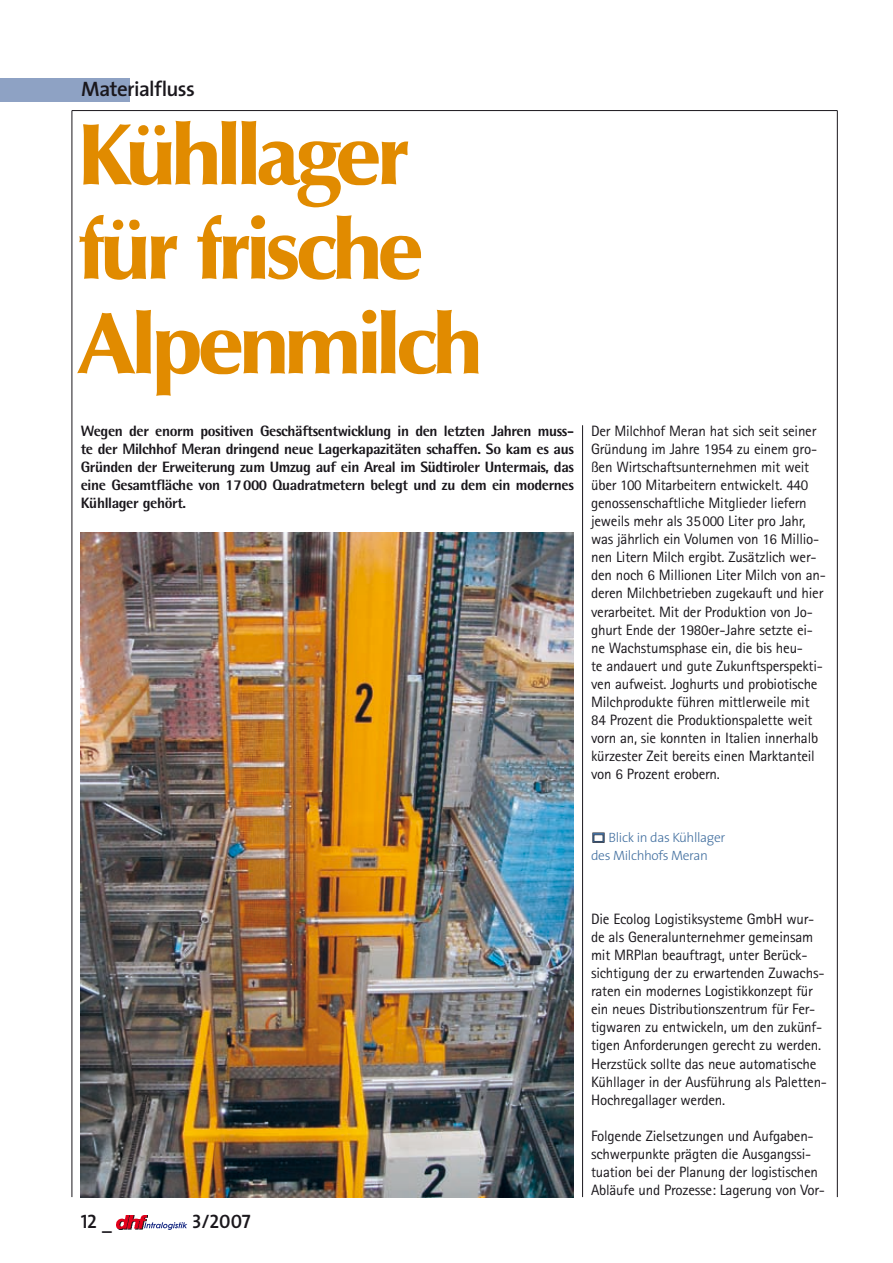
<style>
.page{position:relative;width:893px;height:1263px;background:#fff}
.page>*{position:absolute;margin:0;border:0;box-sizing:border-box;transform-origin:0 0}
.t1{font:85.5px/94.5px "Opt Xtr Bol";letter-spacing:-.03em;color:#e18b00}
.t2{font:600 21px "The Sans";letter-spacing:-.03em;color:#1a171c}
.t3{font:19.5px "The Sans Semi Bold Caps";letter-spacing:-.015em;color:#1a171c}
.t4{font:15px/18.1px "Rotis Sans Serif";letter-spacing:-.015em;color:#1a171c}
.t5{font:800 15px/18.1px "Rotis Semi Sans";letter-spacing:-.025em;color:#1a171c;text-align:justify}
.t6{font:300 13.5px/18px "The Sans";letter-spacing:-.025em;color:#4370a0}
</style>
<div class="page">
<div style="left:0;top:79px;width:130px;height:23px;background:#8ea2c4"></div>
<hr style="left:72px;top:110px;width:765px;height:1px;background:#1a171c">
<hr style="left:72px;top:111px;width:1px;height:1086px;background:#1a171c">
<hr style="left:837px;top:111px;width:1px;height:1086px;background:#1a171c">
<img style="left:117px;top:1215px;width:29px;height:14px">
<svg style="left:144px;top:1222px;width:44px;height:8px"></svg>
<img style="left:81px;top:533px;width:492px;height:664px">
<hr style="left:582px;top:425px;width:1px;height:772px;background:#1a171c">
<svg style="left:593px;top:833px;width:11px;height:9px"></svg>
<h2 class="t2" style="left:81px;top:71px;width:115px">Materialfluss</h2>
<h1 class="t1" style="left:81px;top:109px;width:404px">Kühllager für frische<br>Alpenmilch</h1>
<p class="t5" style="left:81px;top:421px;width:495px">Wegen der enorm positiven Geschäftsentwicklung in den letzten Jahren muss&shy;te der Milchhof Meran dringend neue Lagerkapazitäten schaffen. So kam es aus Gründen der Erweiterung zum Umzug auf ein Areal im Südtiroler Untermais, das eine Gesamtfläche von 17000 Quadratmetern belegt und zu dem ein modernes Kühllager gehört.</p>
<p class="t4" style="left:591px;top:421px;width:236px">Der Milchhof Meran hat sich seit seiner Gründung im Jahre 1954 zu einem gro&shy;ßen Wirtschaftsunternehmen mit weit über 100 Mitarbeitern entwickelt. 440 genossenschaftliche Mitglieder liefern jeweils mehr als 35000 Liter pro Jahr, was jährlich ein Volumen von 16 Millio&shy;nen Litern Milch ergibt. Zusätzlich wer&shy;den noch 6 Millionen Liter Milch von an&shy;deren Milchbetrieben zugekauft und hier verarbeitet. Mit der Produktion von Jo&shy;ghurt Ende der 1980er-Jahre setzte ei&shy;ne Wachstumsphase ein, die bis heu-<br>te andauert und gute Zukunftsperspekti&shy;ven aufweist. Joghurts und probiotische Milchprodukte führen mittlerweile mit 84 Prozent die Produktionspalette weit vorn an, sie konnten in Italien innerhalb kürzester Zeit bereits einen Marktanteil von 6 Prozent erobern.</p>
<p class="t6" style="left:591px;top:828px;width:136px;text-indent:18px">Blick in das Kühllager des Milchhofs Meran</p>
<h3 class="t3" style="left:81px;top:1205px;width:33px">12 _</h3>
<h3 class="t3" style="left:192px;top:1205px;width:60px">3/2007</h3>
<p class="t4" style="left:591px;top:910px;width:236px">Die Ecolog Logistiksysteme GmbH wur&shy;de als Generalunternehmer gemeinsam mit MRPlan beauftragt, unter Berück&shy;sichtigung der zu erwartenden Zuwachs&shy;raten ein modernes Logistikkonzept für ein neues Distributionszentrum für Fer&shy;tigwaren zu entwickeln, um den zukünf&shy;tigen Anforderungen gerecht zu werden.<br>Herzstück sollte das neue automatische Kühllager in der Ausführung als Paletten-Hochregallager werden.</p>
<p class="t4" style="left:591px;top:1127px;width:235px">Folgende Zielsetzungen und Aufgaben&shy;schwerpunkte prägten die Ausgangssi&shy;tuation bei der Planung der logistischen Abläufe und Prozesse: Lagerung von Vor-</p>
</div>
